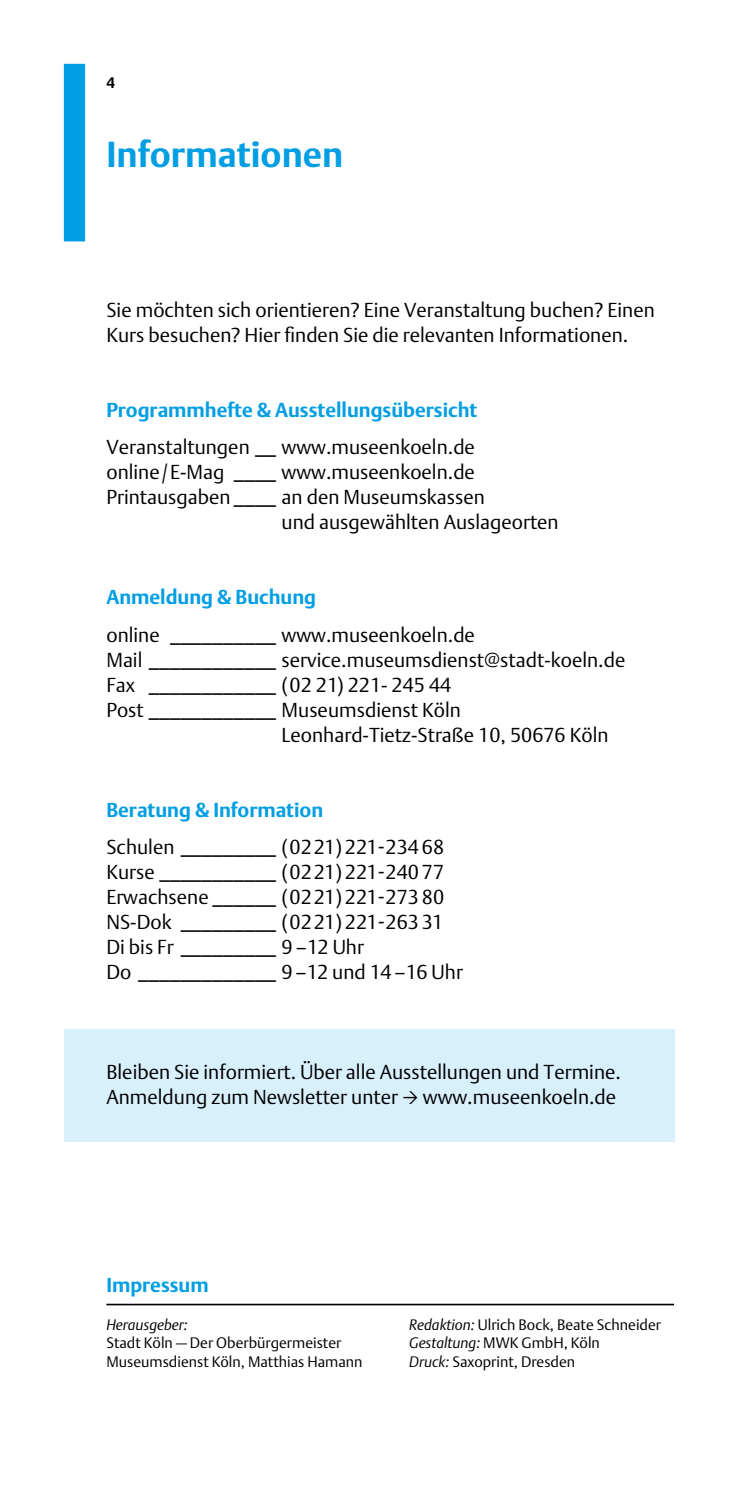
<style>
.page{position:relative;width:745px;height:1489px;background:#fff}
.page>*{position:absolute;margin:0;border:0;box-sizing:border-box;transform-origin:0 0}
.t1{font:700 35.75px "Argo DTL";color:#009ee3}
.t2{font:300 20px/25px "Argo DTL";color:#000}
.t3{font:700 20px "Argo DTL";color:#009ee3}
.t4{font:300 15px "Argo DTL";color:#000}
.t5{font:italic 300 15px "Argo DTL";color:#000}
.t6{font:700 15px "Argo DTL";color:#000}
.s1{font-style:italic}
</style>
<div class="page">
<hr style="left:106px;top:1303px;width:567px;height:2px;background:#000">
<div style="left:64px;top:64px;width:21px;height:177px;background:#009ee3"></div>
<div style="left:64px;top:1029px;width:609px;height:112px;background:#d8effc"></div>
<p class="t6" style="left:106px;top:74px;width:10px">4</p>
<h1 class="t1" style="left:106px;top:133px;width:238px">Informationen</h1>
<p class="t2" style="left:106px;top:297px;width:549px">Sie möchten sich orientieren? Eine Veranstaltung buchen? Einen<br>Kurs besuchen? Hier finden Sie die relevanten Informationen.</p>
<p class="t3" style="left:106px;top:397px;width:372px">Programmhefte &amp; Ausstellungsübersicht</p>
<p class="t2" style="left:106px;top:434px;width:370px">Veranstaltungen __ www.museenkoeln.de</p>
<p class="t2" style="left:106px;top:459px;width:370px">online/E-Mag ____ www.museenkoeln.de</p>
<p class="t2" style="left:106px;top:484px;width:379px">Printausgaben ____ an den Museumskassen</p>
<p class="t2" style="left:281px;top:509px;width:278px">und ausgewählten Auslageorten</p>
<p class="t3" style="left:106px;top:585px;width:211px">Anmeldung &amp; Buchung</p>
<p class="t2" style="left:106px;top:622px;width:370px">online __________ www.museenkoeln.de</p>
<p class="t2" style="left:106px;top:647px;width:520px">Mail ____________ service.museumsdienst@stadt-koeln.de</p>
<p class="t2" style="left:106px;top:672px;width:346px">Fax ____________ (02 21) 221- 245 44</p>
<p class="t2" style="left:106px;top:697px;width:356px">Post ____________ Museumsdienst Köln</p>
<p class="t2" style="left:281px;top:722px;width:328px">Leonhard-Tietz-Straße 10, 50676 Köln</p>
<p class="t3" style="left:106px;top:797px;width:218px">Beratung &amp; Information</p>
<p class="t2" style="left:106px;top:834px;width:358px">Schulen _________ (0221) 221- 234 68<br>Kurse ___________ (0221) 221- 240 77<br>Erwachsene ______ (0221) 221- 273 80<br>NS-Dok _________ (0221) 221- 263 31<br>Di bis Fr _________ 9 –12 Uhr<br>Do _____________ 9 –12 und 14 –16 Uhr</p>
<p class="t2" style="left:106px;top:1059px;width:515px">Bleiben Sie informiert. Über alle Ausstellungen und Termine.<br>Anmeldung zum Newsletter unter www.museenkoeln.de</p>
<p class="t3" style="left:106px;top:1272px;width:104px">Impressum</p>
<p class="t5" style="left:106px;top:1315px;width:83px">Herausgeber:</p>
<p class="t4" style="left:409px;top:1315px;width:253px"><span class="s1">Redaktion:</span> Ulrich Bock, Beate Schneider</p>
<p class="t4" style="left:106px;top:1333px;width:236px">Stadt Köln — Der Oberbürgermeister</p>
<p class="t4" style="left:409px;top:1333px;width:192px"><span class="s1">Gestaltung:</span> MWK GmbH, Köln</p>
<p class="t4" style="left:106px;top:1352px;width:257px">Museumsdienst Köln, Matthias Hamann</p>
<p class="t4" style="left:409px;top:1352px;width:167px"><span class="s1">Druck:</span> Saxoprint, Dresden</p>
</div>
